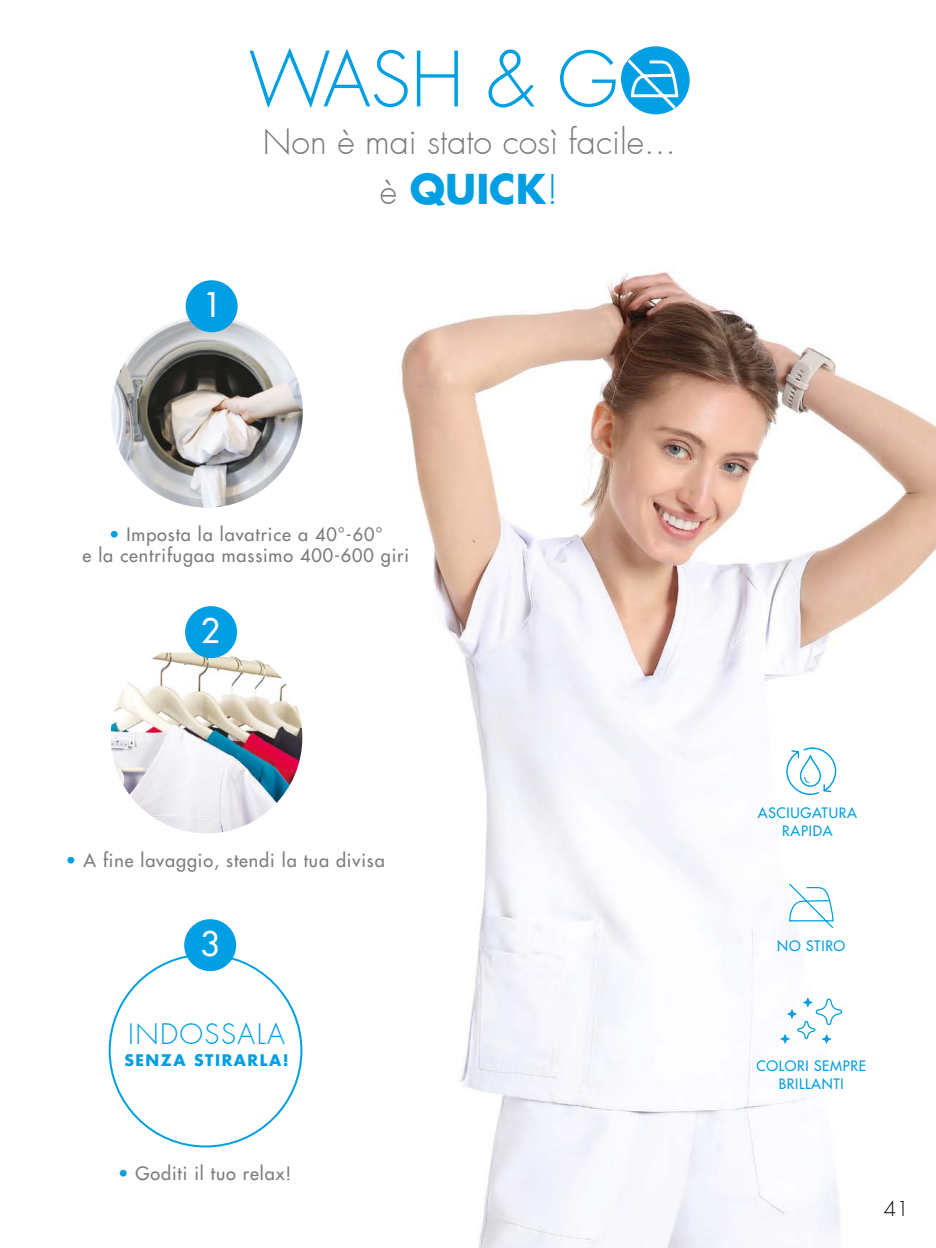
<style>
.page{position:relative;width:936px;height:1248px;background:#fff}
.page>*{position:absolute;margin:0;border:0;box-sizing:border-box;transform-origin:0 0}
.t1{font:300 74px "Futura";color:#009fe3}
.t2{font:700 40px "Futura Std";color:#009fe3}
.t3{font:300 34px "Futura";color:#7c7b7b}
.t4{font:500 33px "Futura Std";color:#fff}
.t5{font:300 27.6px "Futura";letter-spacing:.05em;color:#009fe3}
.t6{font:300 20px "Futura";color:#000}
.t7{font:500 18px/21.6px "Futura Std";letter-spacing:.05em;color:#7c7b7b;text-align:center}
.t8{font:700 15.6px "Futura Std";letter-spacing:.1em;color:#009fe3}
.t9{font:500 14px/18px "Futura Std";letter-spacing:.05em;color:#009fe3;text-align:center}
.s1{font-family:"Futura";font-weight:300;font-size:34px;color:#7c7b7b}
.s2{font-family:"Futura";font-weight:300}
.s3{color:#009fe3}
</style>
<div class="page">
<img style="left:399px;top:270px;width:536px;height:977px">
<svg style="left:785px;top:746px;width:52px;height:49px"></svg>
<svg style="left:787px;top:882px;width:47px;height:47px"></svg>
<img style="left:111px;top:316px;width:192px;height:191px;border-radius:96px">
<div style="left:186px;top:280px;width:52px;height:52px;background:#009fe3;border-radius:50%"></div>
<div style="left:184px;top:919px;width:52px;height:52px;background:#009fe3;border-radius:50%"></div>
<img style="left:111px;top:652px;width:191px;height:181px">
<div style="left:185px;top:606px;width:52px;height:52px;background:#009fe3;border-radius:50%"></div>
<div style="left:621px;top:46px;width:68px;height:68px;background:#009fe3;border-radius:50%"></div>
<svg style="left:624px;top:56px;width:56px;height:56px"></svg>
<svg style="left:780px;top:997px;width:63px;height:87px"></svg>
<h3 class="t4" style="left:203px;top:284px;width:21px">1</h3>
<h1 class="t1" style="left:249px;top:34px;width:434px">WASH &amp; GO</h1>
<h3 class="t3" style="left:263px;top:121px;width:414px">Non è mai stato così facile...</h3>
<h2 class="t2" style="left:380px;top:162px;width:180px"><span class="s1">è</span> QUICK<span class="s2">!</span></h2>
<p class="t7" style="left:83px;top:523px;width:328px"><span class="s3">•</span> Imposta la lavatrice a 40°-60°<br>e la centrifugaa massimo 400-600 giri</p>
<h3 class="t4" style="left:201px;top:610px;width:21px">2</h3>
<p class="t7" style="left:66px;top:849px;width:320px"><span class="s3">•</span> A fine lavaggio, stendi la tua divisa</p>
<h3 class="t4" style="left:201px;top:923px;width:21px">3</h3>
<h3 class="t5" style="left:128px;top:1016px;width:158px">INDOSSALA</h3>
<p class="t8" style="left:124px;top:1049px;width:166px">SENZA STIRARLA!</p>
<p class="t7" style="left:118px;top:1162px;width:174px"><span class="s3">•</span> Goditi il tuo relax!</p>
<p class="t9" style="left:757px;top:803px;width:101px">ASCIUGATURA<br>RAPIDA</p>
<p class="t9" style="left:777px;top:936px;width:69px">NO STIRO</p>
<p class="t9" style="left:756px;top:1056px;width:111px">COLORI SEMPRE<br>BRILLANTI</p>
<p class="t6" style="left:883px;top:1196px;width:26px">41</p>
</div>
